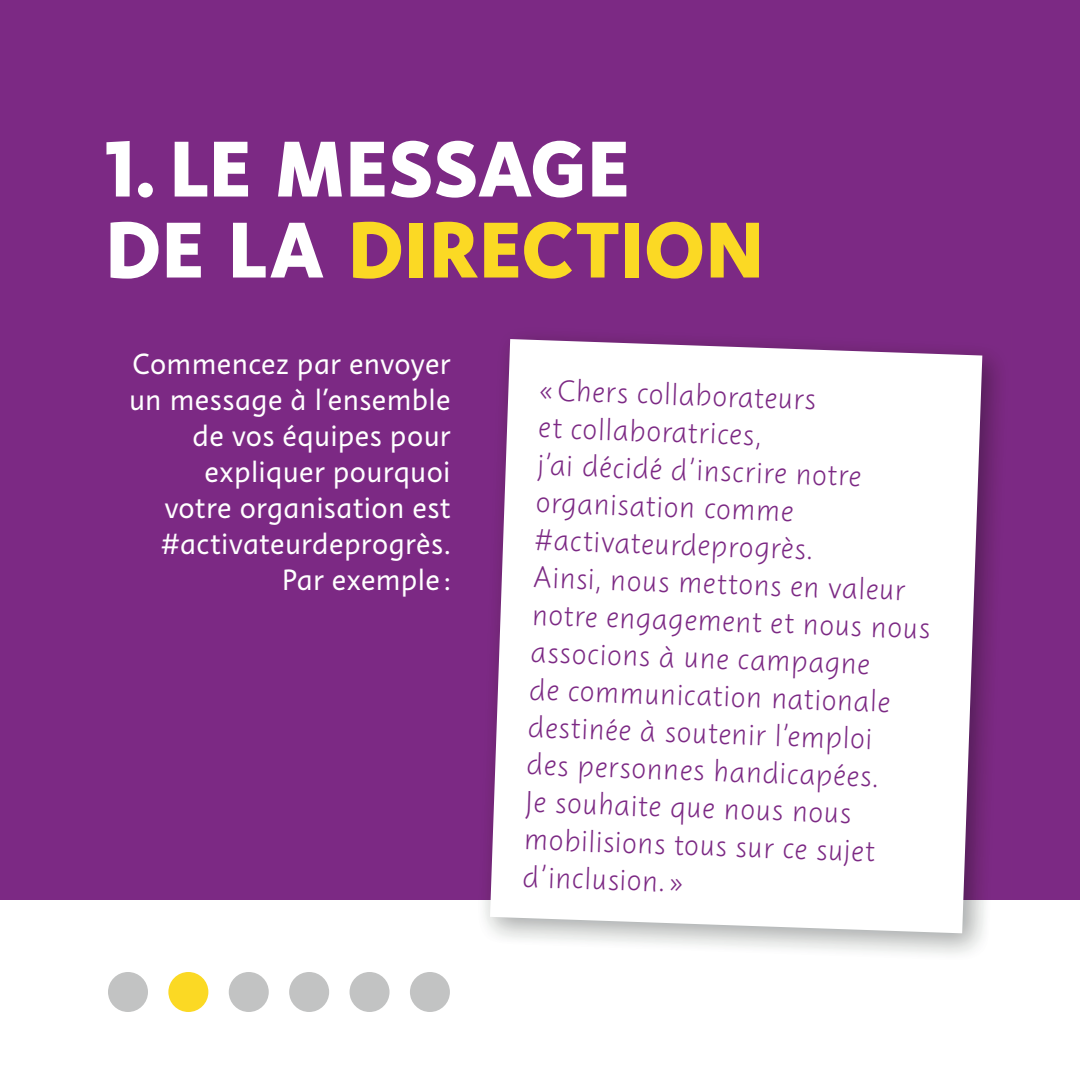
<style>
.page{position:relative;width:1080px;height:1080px;background:#fff}
.page>*{position:absolute;margin:0;border:0;box-sizing:border-box;transform-origin:0 0}
.t1{font:800 81px/81px "Instant 5";letter-spacing:.02em;color:#fff}
.t2{font:31.2px/37.5px "Instant 2 Quick";color:#7c2984}
.t3{font:30px/36px "Instant 3";letter-spacing:.015em;color:#fff;text-align:right}
.s1{color:#fbd924}
</style>
<div class="page">
<div style="left:0;top:0;width:1080px;height:900px;background:#7c2984"></div>
<div style="left:410px;top:972px;width:40px;height:40px;background:#c2c3c3;border-radius:50%"></div>
<div style="left:350px;top:972px;width:40px;height:40px;background:#c2c3c3;border-radius:50%"></div>
<div style="left:289px;top:972px;width:40px;height:40px;background:#c2c3c3;border-radius:50%"></div>
<div style="left:229px;top:972px;width:40px;height:40px;background:#c2c3c3;border-radius:50%"></div>
<div style="left:168px;top:972px;width:40px;height:40px;background:#fbd924;border-radius:50%"></div>
<div style="left:108px;top:972px;width:40px;height:40px;background:#c2c3c3;border-radius:50%"></div>
<img style="left:484px;top:338px;width:514px;height:616px">
<div style="left:490px;top:339px;width:492px;height:594px;background:#fff"></div>
<h1 class="t1" style="left:106px;top:127px;width:659px">1. LE MESSAGE<br>DE LA <span class="s1">DIRECTION</span></h1>
<p class="t3" style="left:129px;top:346px;width:323px">Commencez par envoyer un message à l’ensemble de vos équipes pour expliquer pourquoi<br>votre organisation est #activateurdeprogrès.<br>Par exemple :</p>
<p class="t2" style="left:540px;top:371px;width:400px;rotate:2deg">« Chers collaborateurs<br>et collaboratrices,<br>j’ai décidé d’inscrire notre organisation comme #activateurdeprogrès.<br>Ainsi, nous mettons en valeur notre engagement et nous nous associons à une campagne<br>de communication nationale destinée à soutenir l’emploi<br>des personnes handicapées.<br>Je souhaite que nous nous mobilisions tous sur ce sujet d’inclusion. »</p>
</div>
